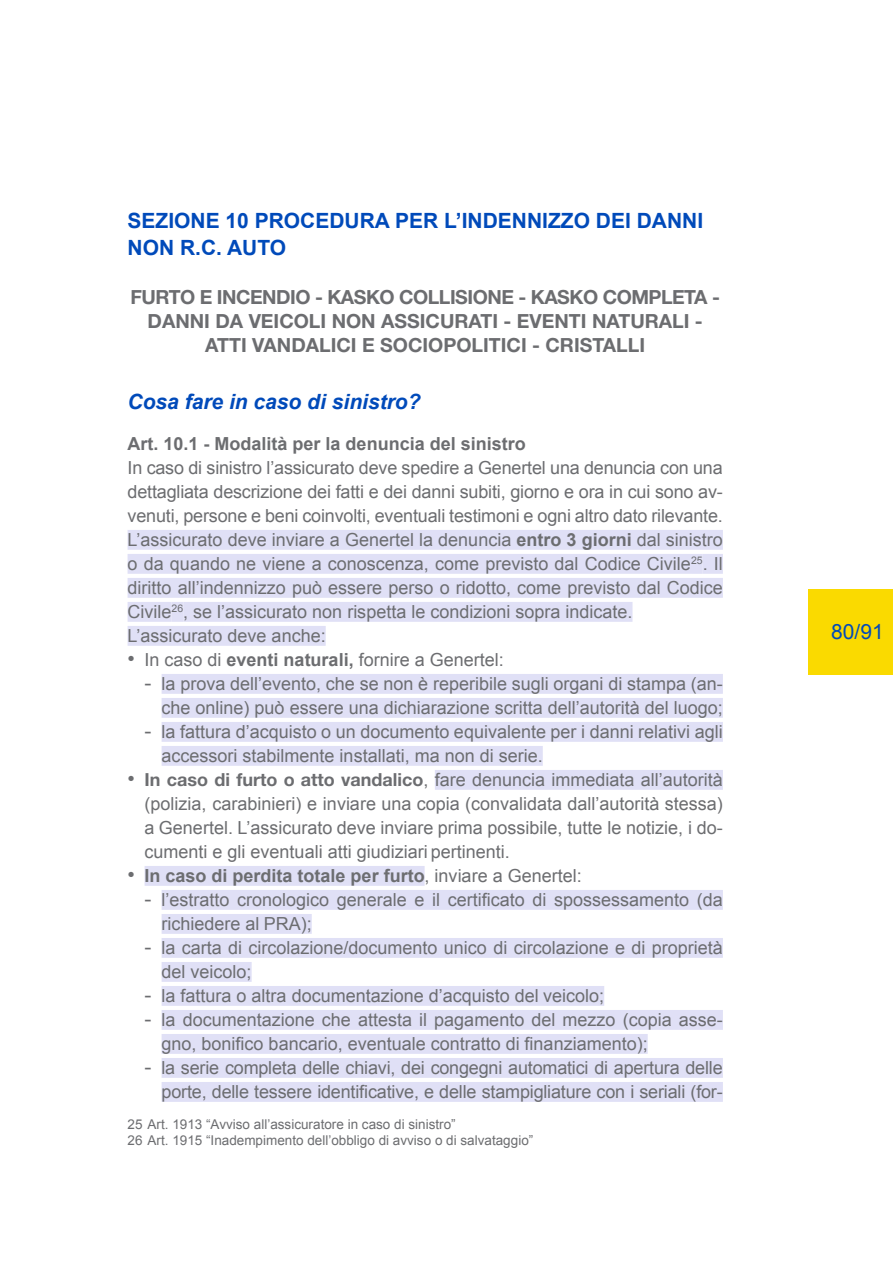
<style>
.page{position:relative;width:893px;height:1263px;background:#fff}
.page>*{position:absolute;margin:0;border:0;box-sizing:border-box;transform-origin:0 0}
.t1{font:700 21px/27px "Arial";color:#004aba}
.t2{font:italic 700 21px "Arial";color:#004aba}
.t3{font:21px "Arial";color:#004aba}
.t4{font:700 19.5px/24px "Helvetica Neue LT Std";color:#6c6d70;text-align:center}
.t5{font:18px/24px "Arial";color:#6c6d70}
.t6{font:700 18px "Arial";color:#6c6d70}
.t7{font:13.5px/16.2px "Arial";color:#6c6d70}
.s1{font-weight:700}
.s2{font-size:21px}
.s3{font-family:"Helvetica Neue LT Std";font-weight:700}
.s4{font-weight:400;font-size:21px}
.s5{font-weight:400}
</style>
<div class="page">
<div style="left:808px;top:589px;width:85px;height:85px;background:#fada00"></div>
<div style="left:128px;top:530px;width:595px;height:20px;background:#e0e0f6"></div>
<div style="left:128px;top:554px;width:563px;height:20px;background:#e0e0f6"></div>
<div style="left:691px;top:554px;width:12px;height:20px;background:#e0e0f6"></div>
<div style="left:703px;top:554px;width:20px;height:20px;background:#e0e0f6"></div>
<div style="left:128px;top:578px;width:595px;height:20px;background:#e0e0f6"></div>
<div style="left:128px;top:602px;width:44px;height:20px;background:#e0e0f6"></div>
<div style="left:172px;top:602px;width:11px;height:20px;background:#e0e0f6"></div>
<div style="left:183px;top:602px;width:449px;height:20px;background:#e0e0f6"></div>
<div style="left:128px;top:626px;width:198px;height:20px;background:#e0e0f6"></div>
<div style="left:162px;top:674px;width:561px;height:20px;background:#e0e0f6"></div>
<div style="left:162px;top:698px;width:561px;height:20px;background:#e0e0f6"></div>
<div style="left:162px;top:722px;width:561px;height:20px;background:#e0e0f6"></div>
<div style="left:162px;top:746px;width:381px;height:20px;background:#e0e0f6"></div>
<div style="left:435px;top:770px;width:288px;height:20px;background:#e0e0f6"></div>
<div style="left:145px;top:866px;width:280px;height:20px;background:#e0e0f6"></div>
<div style="left:162px;top:890px;width:561px;height:20px;background:#e0e0f6"></div>
<div style="left:162px;top:914px;width:150px;height:20px;background:#e0e0f6"></div>
<div style="left:162px;top:938px;width:561px;height:20px;background:#e0e0f6"></div>
<div style="left:162px;top:962px;width:90px;height:20px;background:#e0e0f6"></div>
<div style="left:162px;top:986px;width:442px;height:20px;background:#e0e0f6"></div>
<div style="left:162px;top:1010px;width:561px;height:20px;background:#e0e0f6"></div>
<div style="left:162px;top:1034px;width:486px;height:20px;background:#e0e0f6"></div>
<div style="left:162px;top:1058px;width:561px;height:20px;background:#e0e0f6"></div>
<div style="left:162px;top:1082px;width:561px;height:20px;background:#e0e0f6"></div>
<p class="t1" style="left:128px;top:208px;width:577px">SEZIONE 10 PROCEDURA PER L’INDENNIZZO DEI DANNI<br>NON R.C. AUTO</p>
<p class="t4" style="left:130px;top:285px;width:591px">FURTO E INCENDIO - KASKO COLLISIONE - KASKO COMPLETA -<br>DANNI DA VEICOLI NON ASSICURATI - EVENTI NATURALI -<br>ATTI VANDALICI E SOCIOPOLITICI - CRISTALLI</p>
<p class="t2" style="left:128px;top:388px;width:294px">Cosa fare in caso di sinistro?</p>
<p class="t6" style="left:128px;top:432px;width:400px">Art. 10.1 - Modalità per la denuncia del sinistro</p>
<p class="t5" style="left:128px;top:456px;width:597px">In caso di sinistro l’assicurato deve spedire a Genertel una denuncia con una dettagliata descrizione dei fatti e dei danni subiti, giorno e ora in cui sono av&shy;venuti, persone e beni coinvolti, eventuali testimoni e ogni altro dato rilevante.<br>L’assicurato deve inviare a Genertel la denuncia <span class="s1">entro 3 giorni</span> dal sinistro o da quando ne viene a conoscenza, come previsto dal Codice Civile<sup>25</sup>. Il diritto all’indennizzo può essere perso o ridotto, come previsto dal Codice Civile<sup>26</sup>, se l’assicurato non rispetta le condizioni sopra indicate.<br>L’assicurato deve anche:</p>
<p class="t5" style="left:128px;top:648px;width:378px"><span class="s2">•</span> In caso di <span class="s1">eventi naturali,</span> fornire a Genertel:</p>
<p class="t5" style="left:145px;top:672px;width:580px;text-align:right"><span class="s2">-</span> la prova dell’evento, che se non è reperibile sugli organi di stampa (an&shy;che online) può essere una dichiarazione scritta dell’autorità del luogo;</p>
<p class="t5" style="left:162px;top:720px;width:563px;text-indent:-17px"><span class="s2">-</span> la fattura d’acquisto o un documento equivalente per i danni relativi agli accessori stabilmente installati, ma non di serie.</p>
<p class="t5" style="left:145px;top:768px;width:580px;text-align:justify;text-indent:-17px"><span class="s2">•</span> <span class="s3">In caso di furto o atto vandalico</span>, fare denuncia immediata all’autorità (polizia, carabinieri) e inviare una copia (convalidata dall’autorità stessa) a Genertel. L’assicurato deve inviare prima possibile, tutte le notizie, i do&shy;cumenti e gli eventuali atti giudiziari pertinenti.</p>
<p class="t6" style="left:128px;top:864px;width:456px"><span class="s4">•</span> In caso di perdita totale per furto<span class="s5">, inviare a Genertel:</span></p>
<p class="t5" style="left:162px;top:888px;width:563px;text-indent:-17px"><span class="s2">-</span> l’estratto cronologico generale e il certificato di spossessamento (da richiedere al PRA);</p>
<p class="t5" style="left:162px;top:936px;width:563px;text-indent:-17px"><span class="s2">-</span> la carta di circolazione/documento unico di circolazione e di proprietà del veicolo;</p>
<p class="t5" style="left:145px;top:984px;width:461px"><span class="s2">-</span> la fattura o altra documentazione d’acquisto del veicolo;</p>
<p class="t5" style="left:162px;top:1008px;width:563px;text-indent:-17px"><span class="s2">-</span> la documentazione che attesta il pagamento del mezzo (copia asse&shy;gno, bonifico bancario, eventuale contratto di finanziamento);</p>
<p class="t5" style="left:145px;top:1056px;width:580px;text-align:right"><span class="s2">-</span> la serie completa delle chiavi, dei congegni automatici di apertura delle porte, delle tessere identificative, e delle stampigliature con i seriali (for-</p>
<p class="t7" style="left:128px;top:1116px;width:407px">25 Art. 1913 “Avviso all’assicuratore in caso di sinistro”<br>26 Art. 1915 “Inadempimento dell’obbligo di avviso o di salvataggio”</p>
<p class="t3" style="left:831px;top:618px;width:54px">80/91</p>
</div>
